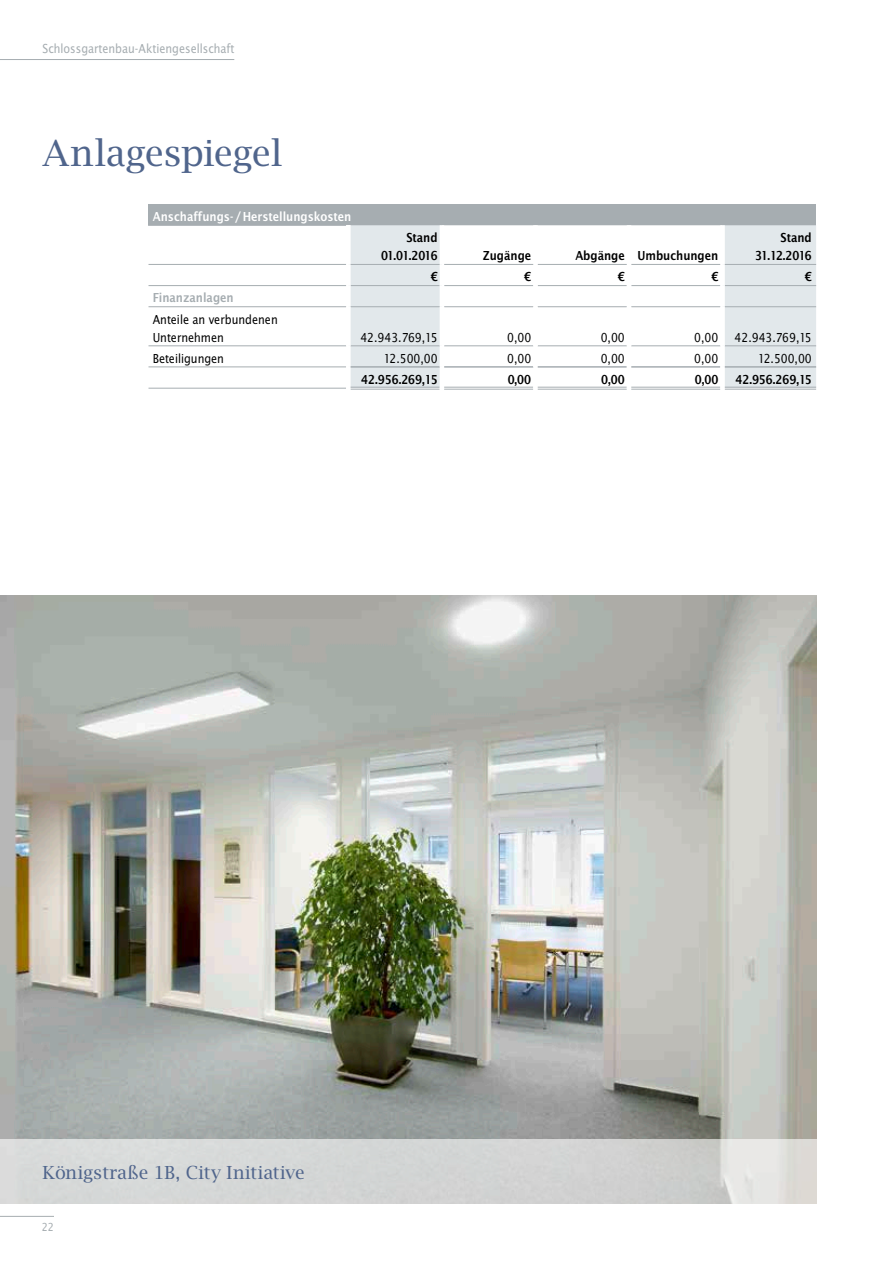
<style>
.page{position:relative;width:893px;height:1263px;background:#fff}
.page>*{position:absolute;margin:0;border:0;box-sizing:border-box;transform-origin:0 0}
.t1{font:36px "Lucida Bright";letter-spacing:-.015em;color:#50658c}
.t2{font:18px "Lucida Bright";letter-spacing:-.005em;color:#50658c}
.t3{font:13.5px/18px "Lucida Sans Nar EF";color:#000}
.t4{font:13.5px/18px "Lucida Sans Nar EF Dem Bol";color:#000;text-align:right}
.t5{font:13.5px "Lucida Sans Nar EF";color:#a6adb1}
.t6{font:13.5px "Lucida Sans Nar EF Dem Bol";color:#fff}
.t7{font:13.5px "Lucida Sans Nar EF Dem Bol";color:#a6adb1}
.t8{font:12px "Lucida Sans Nar EF";color:#a6adb1}
</style>
<div class="page">
<hr style="left:0;top:1216px;width:54px;height:1px;background:#a6adb1">
<img style="left:0;top:595px;width:816px;height:545px">
<svg style="left:0;top:1140px;width:816px;height:64px;fill:#d4d7d5"></svg>
<hr style="left:0;top:59px;width:234px;height:1px;background:#a6adb1">
<div style="left:148px;top:204px;width:668px;height:21px;background:#a6adb1"></div>
<svg style="left:149px;top:307px;width:197px;height:81px"></svg>
<svg style="left:351px;top:225px;width:465px;height:162px"></svg>
<hr style="left:148px;top:264px;width:198px;height:1px;background:#a6adb1">
<hr style="left:148px;top:367px;width:198px;height:1px;background:#a6adb1">
<hr style="left:351px;top:285px;width:89px;height:1px;background:#a6adb1">
<hr style="left:444px;top:285px;width:89px;height:1px;background:#a6adb1">
<hr style="left:538px;top:285px;width:89px;height:1px;background:#a6adb1">
<hr style="left:631px;top:285px;width:89px;height:1px;background:#a6adb1">
<hr style="left:725px;top:285px;width:91px;height:1px;background:#a6adb1">
<hr style="left:148px;top:225px;width:198px;height:1px;background:#a6adb1">
<hr style="left:148px;top:388px;width:198px;height:1px;background:#a6adb1">
<hr style="left:440px;top:264px;width:4px;height:22px;background:#fff">
<hr style="left:440px;top:286px;width:4px;height:21px;background:#fff">
<div style="left:533px;top:264px;width:5px;height:22px;background:#fff"></div>
<div style="left:533px;top:286px;width:5px;height:21px;background:#fff"></div>
<hr style="left:627px;top:264px;width:4px;height:22px;background:#fff">
<hr style="left:627px;top:286px;width:4px;height:21px;background:#fff">
<div style="left:720px;top:264px;width:5px;height:22px;background:#fff"></div>
<div style="left:720px;top:286px;width:5px;height:21px;background:#fff"></div>
<hr style="left:148px;top:285px;width:198px;height:1px;background:#a6adb1">
<hr style="left:351px;top:264px;width:89px;height:1px;background:#a6adb1">
<hr style="left:631px;top:264px;width:89px;height:1px;background:#a6adb1">
<hr style="left:351px;top:387px;width:89px;height:1px;background:#a6adb1">
<hr style="left:351px;top:389px;width:89px;height:1px;background:#a6adb1">
<hr style="left:440px;top:367px;width:4px;height:23px;background:#fff">
<hr style="left:444px;top:387px;width:89px;height:1px;background:#a6adb1">
<hr style="left:444px;top:389px;width:89px;height:1px;background:#a6adb1">
<div style="left:533px;top:367px;width:5px;height:23px;background:#fff"></div>
<hr style="left:538px;top:387px;width:89px;height:1px;background:#a6adb1">
<hr style="left:538px;top:389px;width:89px;height:1px;background:#a6adb1">
<hr style="left:351px;top:366px;width:89px;height:2px;background:#a6adb1">
<hr style="left:440px;top:346px;width:4px;height:21px;background:#fff">
<hr style="left:444px;top:366px;width:89px;height:2px;background:#a6adb1">
<div style="left:533px;top:346px;width:5px;height:21px;background:#fff"></div>
<hr style="left:538px;top:366px;width:89px;height:2px;background:#a6adb1">
<hr style="left:627px;top:367px;width:4px;height:23px;background:#fff">
<hr style="left:631px;top:387px;width:89px;height:1px;background:#a6adb1">
<hr style="left:631px;top:389px;width:89px;height:1px;background:#a6adb1">
<hr style="left:627px;top:346px;width:4px;height:21px;background:#fff">
<hr style="left:631px;top:366px;width:89px;height:2px;background:#a6adb1">
<div style="left:720px;top:367px;width:5px;height:23px;background:#fff"></div>
<hr style="left:725px;top:387px;width:91px;height:1px;background:#a6adb1">
<hr style="left:725px;top:389px;width:91px;height:1px;background:#a6adb1">
<div style="left:720px;top:346px;width:5px;height:21px;background:#fff"></div>
<hr style="left:725px;top:366px;width:91px;height:2px;background:#a6adb1">
<hr style="left:148px;top:306px;width:198px;height:1px;background:#a6adb1">
<hr style="left:148px;top:345px;width:198px;height:1px;background:#a6adb1">
<hr style="left:351px;top:306px;width:89px;height:1px;background:#a6adb1">
<hr style="left:351px;top:345px;width:89px;height:1px;background:#a6adb1">
<hr style="left:444px;top:306px;width:89px;height:1px;background:#a6adb1">
<hr style="left:444px;top:345px;width:89px;height:1px;background:#a6adb1">
<hr style="left:440px;top:307px;width:4px;height:39px;background:#fff">
<hr style="left:538px;top:306px;width:89px;height:1px;background:#a6adb1">
<hr style="left:538px;top:345px;width:89px;height:1px;background:#a6adb1">
<div style="left:533px;top:307px;width:5px;height:39px;background:#fff"></div>
<hr style="left:631px;top:306px;width:89px;height:1px;background:#a6adb1">
<hr style="left:631px;top:345px;width:89px;height:1px;background:#a6adb1">
<hr style="left:627px;top:307px;width:4px;height:39px;background:#fff">
<hr style="left:725px;top:306px;width:91px;height:1px;background:#a6adb1">
<hr style="left:725px;top:345px;width:91px;height:1px;background:#a6adb1">
<div style="left:720px;top:307px;width:5px;height:39px;background:#fff"></div>
<hr style="left:627px;top:225px;width:4px;height:39px;background:#fff">
<hr style="left:538px;top:264px;width:89px;height:1px;background:#a6adb1">
<div style="left:720px;top:225px;width:5px;height:39px;background:#fff"></div>
<hr style="left:725px;top:264px;width:91px;height:1px;background:#a6adb1">
<hr style="left:440px;top:225px;width:4px;height:39px;background:#fff">
<div style="left:533px;top:225px;width:5px;height:39px;background:#fff"></div>
<hr style="left:444px;top:264px;width:89px;height:1px;background:#a6adb1">
<p class="t5" style="left:43px;top:42px;width:194px">Schlossgartenbau-Aktiengesellschaft</p>
<h1 class="t1" style="left:43px;top:131px;width:241px">Anlagespiegel</h1>
<p class="t6" style="left:153px;top:209px;width:200px">Anschaffungs- /Herstellungskosten</p>
<p class="t7" style="left:153px;top:291px;width:82px">Finanzanlagen</p>
<p class="t3" style="left:153px;top:310px;width:126px">Anteile an verbundenen<br>Unternehmen</p>
<p class="t4" style="left:381px;top:229px;width:58px">Stand<br>01.01.2016</p>
<p class="t4" style="left:483px;top:247px;width:50px">Zugänge</p>
<p class="t4" style="left:575px;top:247px;width:144px">Abgänge Umbuchungen</p>
<p class="t4" style="left:755px;top:229px;width:58px">Stand<br>31.12.2016</p>
<p class="t4" style="left:431px;top:268px;width:8px">€</p>
<p class="t4" style="left:524px;top:268px;width:8px">€</p>
<p class="t4" style="left:618px;top:268px;width:8px">€</p>
<p class="t4" style="left:711px;top:268px;width:8px">€</p>
<p class="t4" style="left:805px;top:268px;width:8px">€</p>
<p class="t3" style="left:360px;top:328px;width:79px">42.943.769,15</p>
<p class="t3" style="left:507px;top:328px;width:26px">0,00</p>
<p class="t3" style="left:601px;top:328px;width:26px">0,00</p>
<p class="t3" style="left:694px;top:328px;width:119px">0,00 42.943.769,15</p>
<p class="t3" style="left:153px;top:349px;width:73px">Beteiligungen</p>
<p class="t3" style="left:384px;top:349px;width:55px">12.500,00</p>
<p class="t3" style="left:507px;top:349px;width:26px">0,00</p>
<p class="t3" style="left:601px;top:349px;width:26px">0,00</p>
<p class="t3" style="left:694px;top:349px;width:26px">0,00</p>
<p class="t3" style="left:758px;top:349px;width:55px">12.500,00</p>
<p class="t4" style="left:361px;top:370px;width:78px">42.956.269,15</p>
<p class="t4" style="left:508px;top:370px;width:25px">0,00</p>
<p class="t4" style="left:601px;top:370px;width:25px">0,00</p>
<p class="t4" style="left:695px;top:370px;width:25px">0,00</p>
<p class="t4" style="left:735px;top:370px;width:78px">42.956.269,15</p>
<h2 class="t2" style="left:43px;top:1161px;width:264px">Königstraße 1B, City Initiative</h2>
<p class="t8" style="left:42px;top:1220px;width:14px">22</p>
</div>
